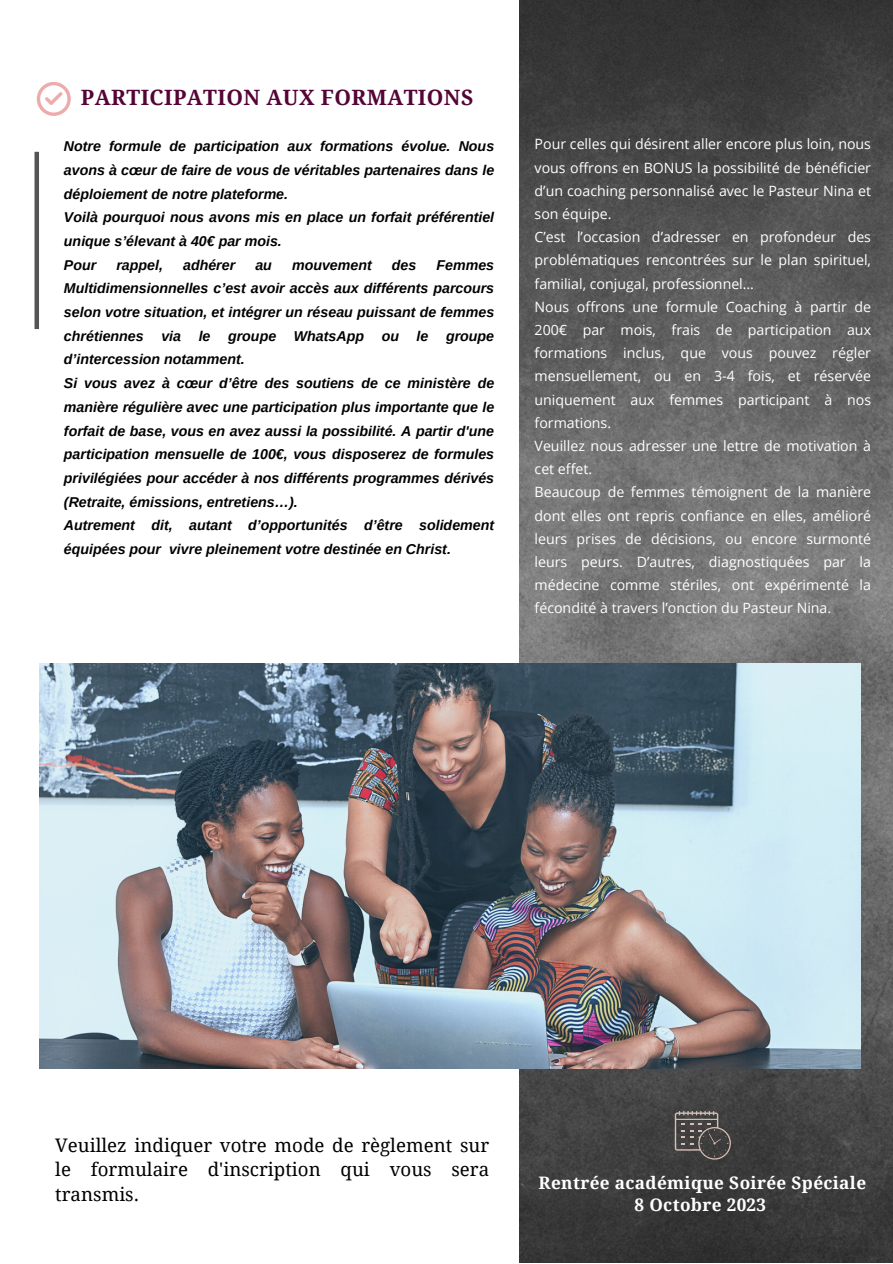
<style>
.page{position:relative;width:893px;height:1264px;background:#fff}
.page>*{position:absolute;margin:0;border:0;box-sizing:border-box;transform-origin:0 0}
.t1{font:700 21.15px "Droid Serif";letter-spacing:.02em;color:#540435}
.t2{font:18.75px/24.8px "Droid Serif";color:#000;text-align:justify}
.t3{font:700 17.25px "Droid Serif";letter-spacing:.02em;color:#fff}
.t4{font:italic 700 14.25px/23.7px "Arimo";color:#000;text-align:justify}
.t5{font:14.1px/23.2px "Open Sans";color:#fff;text-align:justify}
</style>
<div class="page">
<img style="left:519px;top:0;width:373px;height:1262px">
<img style="left:39px;top:663px;width:821px;height:405px">
<svg style="left:37px;top:82px;width:33px;height:34px"></svg>
<svg style="left:674px;top:1111px;width:56px;height:48px;background:#595553"></svg>
<hr style="left:35px;top:152px;width:4px;height:177px;background:#545454">
<p class="t1" style="left:81px;top:85px;width:394px">PARTICIPATION AUX FORMATIONS</p>
<p class="t4" style="left:64px;top:134px;width:431px">Notre formule de participation aux formations évolue. Nous avons à cœur de faire de vous de véritables partenaires dans le déploiement de notre plateforme.</p>
<p class="t4" style="left:64px;top:205px;width:431px">Voilà pourquoi nous avons mis en place un forfait préférentiel unique s’élevant à 40€ par mois.</p>
<p class="t4" style="left:64px;top:253px;width:34px">Pour</p>
<p class="t4" style="left:116px;top:253px;width:48px">rappel,</p>
<p class="t4" style="left:183px;top:253px;width:54px">adhérer</p>
<p class="t4" style="left:255px;top:253px;width:18px">au</p>
<p class="t4" style="left:292px;top:253px;width:81px">mouvement</p>
<p class="t4" style="left:392px;top:253px;width:26px">des</p>
<p class="t4" style="left:64px;top:253px;width:432px;text-indent:372px">Femmes Multidimensionnelles c’est avoir accès aux différents parcours selon votre situation, et intégrer un réseau puissant de femmes chrétiennes via le groupe WhatsApp ou le groupe d’intercession notamment.</p>
<p class="t4" style="left:64px;top:371px;width:432px">Si vous avez à cœur d’être des soutiens de ce ministère de manière régulière avec une participation plus importante que le forfait de base, vous en avez aussi la possibilité. A partir d'une participation mensuelle de 100€, vous disposerez de formules privilégiées pour accéder à nos différents programmes dérivés (Retraite, émissions, entretiens…).</p>
<p class="t4" style="left:64px;top:513px;width:431px">Autrement dit, autant d’opportunités d’être solidement équipées pour vivre pleinement votre destinée en Christ.</p>
<p class="t5" style="left:534px;top:132px;width:338px">Pour celles qui désirent aller encore plus loin, nous vous offrons en BONUS la possibilité de bénéficier d’un coaching personnalisé avec le Pasteur Nina et son équipe.</p>
<p class="t5" style="left:534px;top:225px;width:338px">C’est l’occasion d’adresser en profondeur des problématiques rencontrées sur le plan spirituel, familial, conjugal, professionnel…</p>
<p class="t5" style="left:534px;top:295px;width:338px">Nous offrons une formule Coaching à partir de 200€ par mois, frais de participation aux formations inclus, que vous pouvez régler mensuellement, ou en 3-4 fois, et réservée uniquement aux femmes participant à nos formations.</p>
<p class="t5" style="left:534px;top:434px;width:338px">Veuillez nous adresser une lettre de motivation à cet effet.</p>
<p class="t5" style="left:534px;top:480px;width:338px">Beaucoup de femmes témoignent de la manière dont elles ont repris confiance en elles, amélioré leurs prises de décisions, ou encore surmonté leurs peurs. D’autres, diagnostiquées par la médecine comme stériles, ont expérimenté la fécondité à travers l’onction du Pasteur Nina.</p>
<p class="t2" style="left:55px;top:1132px;width:435px">Veuillez indiquer votre mode de règlement sur le formulaire d'inscription qui vous sera transmis.</p>
<p class="t3" style="left:538px;top:1172px;width:329px">Rentrée académique Soirée Spéciale</p>
<p class="t3" style="left:634px;top:1195px;width:133px">8 Octobre 2023</p>
</div>
